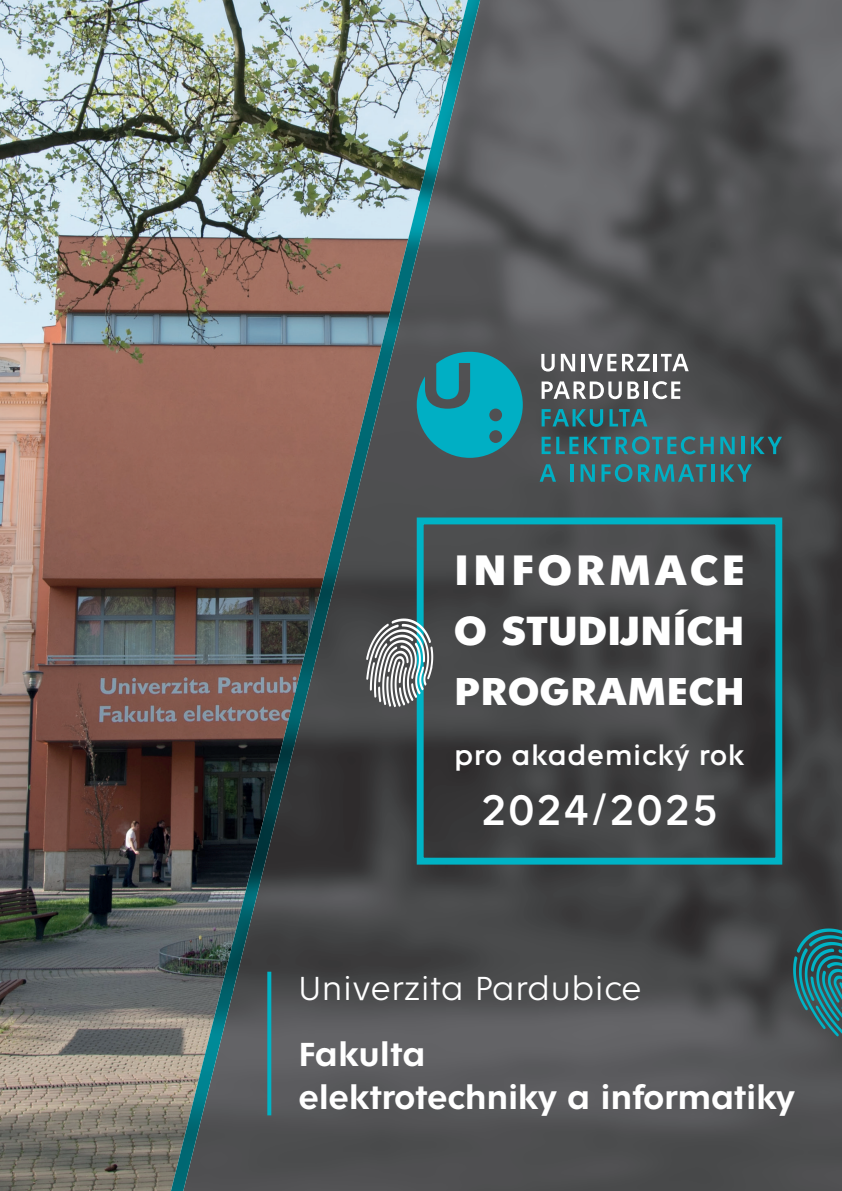
<style>
.page{position:relative;width:842px;height:1191px;background:#fff}
.page>*{position:absolute;margin:0;border:0;box-sizing:border-box;transform-origin:0 0}
.t1{font:700 46px "Fenomen Sans";letter-spacing:.085em;color:#fff}
.t2{font:46px "Fenomen Sans";letter-spacing:.05em;color:#fff}
.t3{font:700 44px "Fenomen Sans";color:#fff}
.t4{font:700 42px "Fenomen Sans";letter-spacing:.02em;color:#fff}
.t5{font:600 36px/43.2px "Fenomen Sans";letter-spacing:-.01em;color:#fff}
.t6{font:300 36px "Fenomen Sans";color:#fff}
.t7{font:30px "Fenomen Sans";letter-spacing:.02em;color:#fff}
</style>
<div class="page">
<img style="left:0;top:0;width:408px;height:1191px">
<img style="left:447px;top:0;width:395px;height:1191px">
<img style="left:380px;top:132px;width:67px;height:1059px">
<img style="left:314px;top:397px;width:67px;height:794px">
<img style="left:249px;top:662px;width:66px;height:529px">
<img style="left:183px;top:925px;width:66px;height:266px">
<img style="left:408px;top:0;width:10px;height:196px">
<img style="left:349px;top:235px;width:7px;height:209px">
<img style="left:289px;top:473px;width:5px;height:221px">
<img style="left:229px;top:714px;width:3px;height:229px">
<img style="left:418px;top:0;width:62px;height:248px">
<img style="left:356px;top:196px;width:63px;height:301px">
<img style="left:294px;top:444px;width:63px;height:303px">
<img style="left:232px;top:694px;width:63px;height:301px">
<img style="left:171px;top:943px;width:62px;height:248px">
<svg style="left:267px;top:971px;width:4px;height:144px"></svg>
<div style="left:417px;top:517px;width:365px;height:347px;border:7px solid #00b3c5"></div>
<svg style="left:417px;top:352px;width:106px;height:106px"></svg>
<svg style="left:541px;top:354px;width:14px;height:17px"></svg>
<svg style="left:561px;top:354px;width:14px;height:17px"></svg>
<hr style="left:581px;top:354px;width:3px;height:17px;background:#fff">
<svg style="left:588px;top:354px;width:28px;height:17px"></svg>
<svg style="left:622px;top:354px;width:28px;height:17px"></svg>
<hr style="left:654px;top:354px;width:3px;height:17px;background:#fff">
<svg style="left:661px;top:354px;width:28px;height:17px"></svg>
<svg style="left:542px;top:381px;width:97px;height:18px"></svg>
<hr style="left:645px;top:381px;width:3px;height:18px;background:#fff">
<svg style="left:652px;top:381px;width:28px;height:18px"></svg>
<svg style="left:542px;top:409px;width:61px;height:18px"></svg>
<svg style="left:609px;top:409px;width:38px;height:17px"></svg>
<svg style="left:542px;top:437px;width:36px;height:17px"></svg>
<svg style="left:584px;top:436px;width:130px;height:18px"></svg>
<svg style="left:720px;top:437px;width:15px;height:17px"></svg>
<hr style="left:741px;top:437px;width:3px;height:17px;background:#00afc4">
<svg style="left:751px;top:437px;width:31px;height:17px"></svg>
<svg style="left:540px;top:464px;width:16px;height:18px"></svg>
<hr style="left:571px;top:464px;width:3px;height:18px;background:#00afc4">
<svg style="left:580px;top:464px;width:15px;height:18px"></svg>
<svg style="left:601px;top:464px;width:31px;height:18px"></svg>
<svg style="left:638px;top:464px;width:68px;height:18px"></svg>
<hr style="left:711px;top:464px;width:3px;height:18px;background:#00afc4">
<svg style="left:721px;top:464px;width:31px;height:18px"></svg>
<svg style="left:793px;top:928px;width:49px;height:111px"></svg>
<svg style="left:366px;top:618px;width:67px;height:89px"></svg>
<p class="t1" style="left:454px;top:545px;width:292px">INFORMACE</p>
<p class="t3" style="left:454px;top:607px;width:292px">O STUDIJNÍCH</p>
<p class="t4" style="left:454px;top:668px;width:292px">PROGRAMECH</p>
<p class="t7" style="left:454px;top:739px;width:292px">pro akademický rok</p>
<p class="t2" style="left:481px;top:786px;width:238px">2024/2025</p>
<p class="t6" style="left:299px;top:969px;width:345px">Univerzita Pardubice</p>
<p class="t5" style="left:299px;top:1033px;width:498px">Fakulta<br>elektrotechniky a informatiky</p>
</div>
